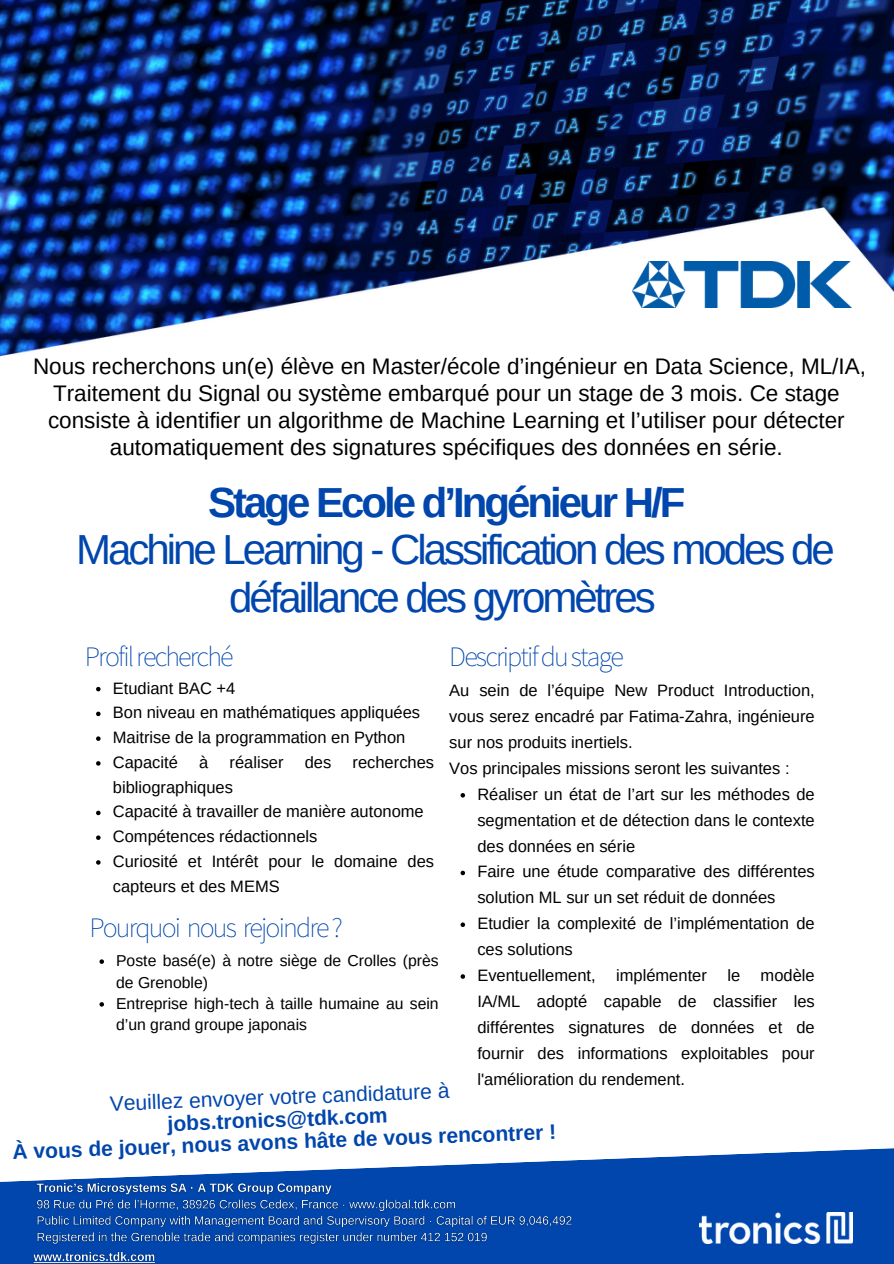
<style>
.page{position:relative;width:894px;height:1264px;background:#fff}
.page>*{position:absolute;margin:0;border:0;box-sizing:border-box;transform-origin:0 0}
.t1{font:42px "Arimo";letter-spacing:-.07em;color:#0046ad}
.t2{font:700 42px "Arimo";letter-spacing:-.07em;color:#0046ad}
.t3{font:100 25.5px "Noto Sans JP";letter-spacing:-.07em;color:#0046ad}
.t4{font:22.5px/27px "Arimo";color:#000;text-align:center}
.t5{font:700 21px/22.5px "Arimo";color:#0046ad;text-align:center}
.t6{font:16.5px/25.8px "Arimo";color:#000}
.t7{font:15.75px/21.3px "Arimo";color:#000}
.s1{font-weight:400}
</style>
<div class="page">
<img style="left:0;top:0;width:893px;height:208px">
<img style="left:0;top:208px;width:893px;height:149px">
<img style="left:632px;top:261px;width:219px;height:47px">
<svg style="left:0;top:1148px;width:893px;height:115px;fill:#0046ad"></svg>
<img style="left:699px;top:1212px;width:153px;height:30px">
<img style="left:33px;top:1179px;width:543px;height:69px">
<img style="left:30px;top:1247px;width:129px;height:16px">
<svg style="left:460px;top:793px;width:5px;height:4px"></svg>
<svg style="left:460px;top:870px;width:5px;height:5px"></svg>
<svg style="left:460px;top:922px;width:5px;height:5px"></svg>
<svg style="left:460px;top:974px;width:5px;height:4px"></svg>
<svg style="left:96px;top:687px;width:4px;height:4px"></svg>
<svg style="left:96px;top:711px;width:4px;height:5px"></svg>
<svg style="left:96px;top:736px;width:4px;height:5px"></svg>
<svg style="left:96px;top:761px;width:4px;height:4px"></svg>
<svg style="left:96px;top:810px;width:4px;height:5px"></svg>
<svg style="left:96px;top:835px;width:4px;height:5px"></svg>
<svg style="left:96px;top:860px;width:4px;height:4px"></svg>
<svg style="left:99px;top:959px;width:5px;height:4px"></svg>
<svg style="left:99px;top:1002px;width:5px;height:4px"></svg>
<p class="t4" style="left:33px;top:353px;width:834px">Nous recherchons un(e) élève en Master/école d’ingénieur en Data Science, ML/IA, Traitement du Signal ou système embarqué pour un stage de 3 mois. Ce stage consiste à identifier un algorithme de Machine Learning et l’utiliser pour détecter automatiquement des signatures spécifiques des données en série.</p>
<h2 class="t2" style="left:208px;top:479px;width:478px">Stage Ecole d’Ingénieur H/F</h2>
<h2 class="t1" style="left:76px;top:526px;width:759px">Machine Learning - Classification des modes de</h2>
<h2 class="t1" style="left:229px;top:573px;width:428px">défaillance des gyromètres</h2>
<p class="t3" style="left:85px;top:636px;width:150px">Profilrecherché</p>
<p class="t3" style="left:449px;top:636px;width:176px">Descriptifdustage</p>
<h2 class="t6" style="left:113px;top:675px;width:124px">Etudiant BAC +4</h2>
<h4 class="t6" style="left:113px;top:699px;width:309px">Bon niveau en mathématiques appliquées</h4>
<p class="t6" style="left:113px;top:724px;width:294px">Maitrise de la programmation en Python</p>
<p class="t6" style="left:113px;top:749px;width:67px">Capacité</p>
<p class="t6" style="left:199px;top:749px;width:11px">à</p>
<p class="t6" style="left:229px;top:749px;width:56px">réaliser</p>
<p class="t6" style="left:305px;top:749px;width:28px">des</p>
<p class="t6" style="left:352px;top:749px;width:83px">recherches</p>
<p class="t6" style="left:113px;top:774px;width:122px">bibliographiques</p>
<p class="t6" style="left:113px;top:798px;width:312px">Capacité à travailler de manière autonome</p>
<p class="t6" style="left:113px;top:823px;width:206px">Compétences rédactionnels</p>
<h2 class="t6" style="left:113px;top:848px;width:323px;line-height:24.8px">Curiosité et Intérêt pour le domaine des capteurs et des MEMS</h2>
<p class="t6" style="left:449px;top:677px;width:367px">Au sein de l’équipe New Product Introduction, vous serez encadré par Fatima-Zahra, ingénieure sur nos produits inertiels.<br>Vos principales missions seront les suivantes :</p>
<p class="t6" style="left:477px;top:781px;width:339px;text-align:justify">Réaliser un état de l’art sur les méthodes de segmentation et de détection dans le contexte des données en série</p>
<p class="t6" style="left:477px;top:858px;width:339px">Faire une étude comparative des différentes solution ML sur un set réduit de données</p>
<p class="t6" style="left:477px;top:910px;width:339px">Etudier la complexité de l’implémentation de ces solutions</p>
<p class="t6" style="left:477px;top:962px;width:339px;text-align:justify">Eventuellement, implémenter le modèle IA/ML adopté capable de classifier les différentes signatures de données et de fournir des informations exploitables pour l'amélioration du rendement.</p>
<p class="t3" style="left:89px;top:907px;width:255px">Pourquoi nous rejoindre?</p>
<p class="t7" style="left:116px;top:950px;width:324px">Poste basé(e) à notre siège de Crolles (près de Grenoble)</p>
<h3 class="t7" style="left:116px;top:992px;width:324px">Entreprise high-tech à taille humaine au sein d’un grand groupe japonais</h3>
<h1 class="t5" style="left:11px;top:1094px;width:545px;rotate:-2deg"><span class="s1">Veuillez envoyer votre candidature à </span>jobs.tronics@tdk.com<br>À vous de jouer, nous avons hâte de vous rencontrer !</h1>
</div>
